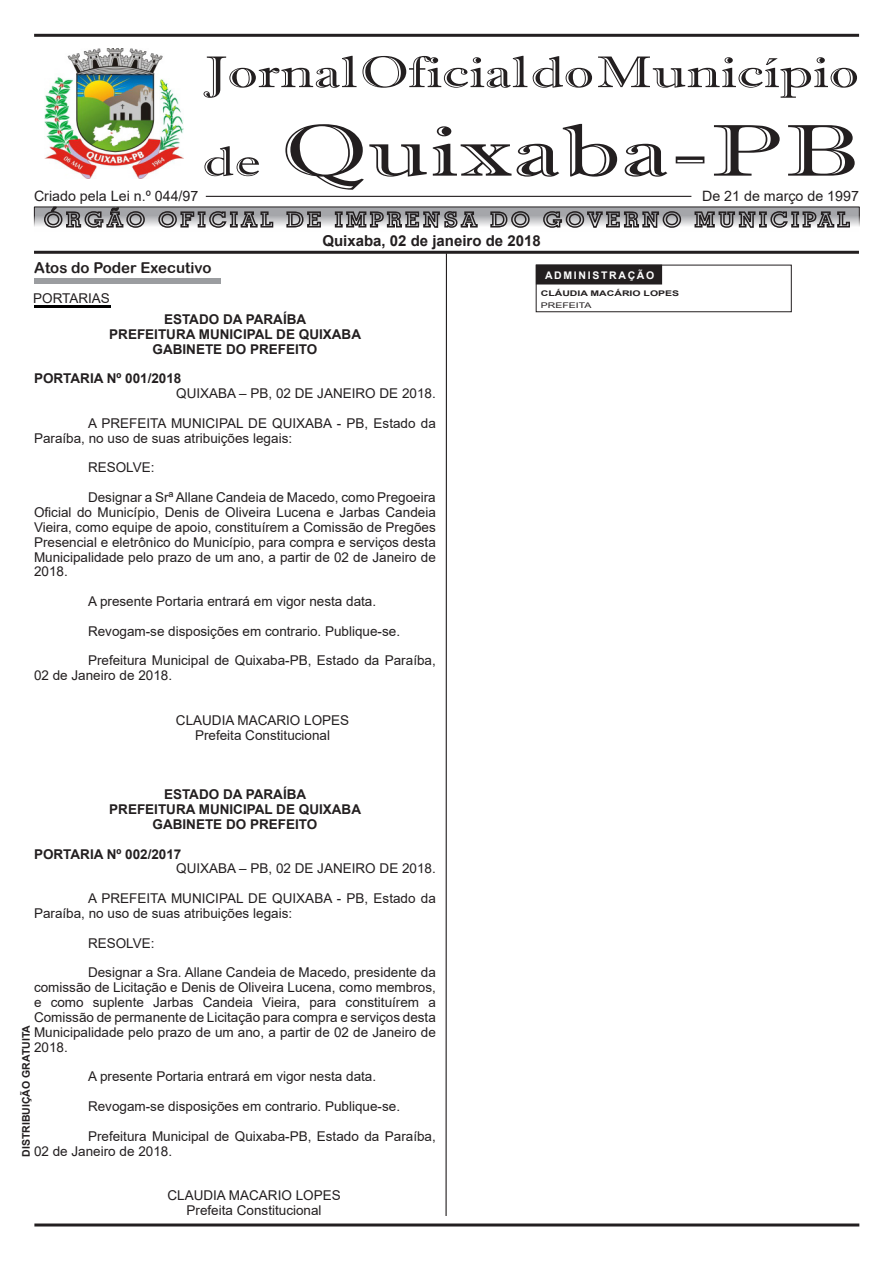
<style>
.page{position:relative;width:893px;height:1263px;background:#fff}
.page>*{position:absolute;margin:0;border:0;box-sizing:border-box;transform-origin:0 0}
.t1{font:73.2px "Imprint MT Shadow";letter-spacing:.01em;color:#231f20;scale:1.45 1}
.t2{font:44.4px "Imprint MT Shadow";color:#231f20;scale:1.35 1}
.t3{font:700 15px "Arial";color:#231f20}
.t4{font:15px "Arial Rounded MT Bold";color:#231f20}
.t5{font:14.25px "Arial";color:#231f20}
.t6{font:13.5px/14.9px "Arial";color:#231f20}
.t7{font:700 13.5px/14.9px "Arial";color:#231f20;text-align:center}
.t8{font:700 10.5px "Arial";color:#231f20}
.t9{font:700 10.5px "Arial";letter-spacing:.16em;color:#fff}
.t10{font:700 7.8px "Arial";color:#231f20;scale:1.35 1}
.t11{font:7.8px "Arial";color:#231f20;scale:1.35 1}
.s1{font-size:42.15px}
</style>
<div class="page">
<hr style="left:34px;top:251px;width:825px;height:3px;background:#231f20">
<div style="left:34px;top:278px;width:186px;height:6px;background:#9b9da0"></div>
<img style="left:45px;top:49px;width:138px;height:130px">
<hr style="left:34px;top:34px;width:825px;height:3px;background:#231f20">
<svg style="left:36px;top:209px;width:822px;height:17px;background:#b8b9bc"></svg>
<svg style="left:43px;top:206px;width:103px;height:22px;background:#878688"></svg>
<svg style="left:158px;top:210px;width:116px;height:18px;background:#8a898b"></svg>
<svg style="left:286px;top:211px;width:36px;height:17px"></svg>
<svg style="left:334px;top:207px;width:144px;height:21px;background:#838284"></svg>
<svg style="left:490px;top:210px;width:41px;height:18px"></svg>
<svg style="left:542px;top:210px;width:140px;height:18px;background:#888789"></svg>
<svg style="left:694px;top:207px;width:157px;height:21px;background:#878689"></svg>
<hr style="left:206px;top:196px;width:485px;height:1px;background:#231f20">
<hr style="left:34px;top:1223px;width:825px;height:3px;background:#231f20">
<hr style="left:445px;top:253px;width:2px;height:963px;background:#231f20">
<hr style="left:34px;top:305px;width:77px;height:2px;background:#000">
<div style="left:536px;top:265px;width:126px;height:19px;background:#231f20"></div>
<div style="left:536px;top:265px;width:256px;height:47px;border:1px solid #231f20"></div>
<h2 class="t2" style="left:203px;top:46px;width:487px">Jornal Oficial do Município</h2>
<h1 class="t1" style="left:203px;top:108px;width:454px"><span class="s1">de</span> Quixaba-PB</h1>
<p class="t5" style="left:34px;top:186px;width:166px">Criado pela Lei n.º 044/97</p>
<p class="t5" style="left:702px;top:186px;width:158px">De 21 de março de 1997</p>
<p class="t3" style="left:322px;top:230px;width:220px">Quixaba, 02 de janeiro de 2018</p>
<p class="t4" style="left:34px;top:259px;width:179px">Atos do Poder Executivo</p>
<p class="t7" style="left:109px;top:312px;width:253px">ESTADO DA PARAÍBA<br>PREFEITURA MUNICIPAL DE QUIXABA<br>GABINETE DO PREFEITO</p>
<p class="t7" style="left:34px;top:371px;width:149px">PORTARIA Nº 001/2018</p>
<p class="t6" style="left:88px;top:378px;width:349px;line-height:29.7px;text-align:right">QUIXABA – PB, 02 DE JANEIRO DE 2018.<br>A PREFEITA MUNICIPAL DE QUIXABA - PB, Estado da</p>
<p class="t6" style="left:88px;top:423px;width:349px;line-height:29.7px;text-indent:-54px">Paraíba, no uso de suas atribuições legais:<br>RESOLVE:<br>Designar a Srª Allane Candeia de Macedo, como Pregoeira</p>
<p class="t6" style="left:34px;top:505px;width:403px;text-align:justify">Oficial do Município, Denis de Oliveira Lucena e Jarbas Candeia Vieira, como equipe de apoio, constituírem a Comissão de Pregões Presencial e eletrônico do Município, para compra e serviços desta Municipalidade pelo prazo de um ano, a partir de 02 de Janeiro de 2018.</p>
<p class="t6" style="left:88px;top:594px;width:290px">A presente Portaria entrará em vigor nesta data.</p>
<p class="t6" style="left:88px;top:616px;width:349px;line-height:29.7px">Revogam-se disposições em contrario. Publique-se.<br>Prefeitura Municipal de Quixaba-PB, Estado da Paraíba,</p>
<p class="t6" style="left:34px;top:668px;width:140px">02 de Janeiro de 2018.</p>
<p class="t6" style="left:176px;top:713px;width:175px;text-align:center">CLAUDIA MACARIO LOPES<br>Prefeita Constitucional</p>
<p class="t6" style="left:33px;top:291px;width:78px">PORTARIAS</p>
<p class="t7" style="left:109px;top:787px;width:253px">ESTADO DA PARAÍBA<br>PREFEITURA MUNICIPAL DE QUIXABA<br>GABINETE DO PREFEITO</p>
<p class="t7" style="left:34px;top:846px;width:149px">PORTARIA Nº 002/2017</p>
<p class="t6" style="left:88px;top:854px;width:349px;line-height:29.7px;text-align:right">QUIXABA – PB, 02 DE JANEIRO DE 2018.<br>A PREFEITA MUNICIPAL DE QUIXABA - PB, Estado da</p>
<p class="t6" style="left:34px;top:906px;width:260px">Paraíba, no uso de suas atribuições legais:</p>
<p class="t6" style="left:88px;top:928px;width:349px;line-height:29.7px">RESOLVE:<br>Designar a Sra. Allane Candeia de Macedo, presidente da</p>
<p class="t6" style="left:34px;top:980px;width:403px;text-align:justify">comissão de Licitação e Denis de Oliveira Lucena, como membros, e como suplente Jarbas Candeia Vieira, para constituírem a Comissão de permanente de Licitação para compra e serviços desta Municipalidade pelo prazo de um ano, a partir de 02 de Janeiro de 2018.</p>
<p class="t6" style="left:88px;top:1062px;width:349px;line-height:29.7px">A presente Portaria entrará em vigor nesta data.<br>Revogam-se disposições em contrario. Publique-se.<br>Prefeitura Municipal de Quixaba-PB, Estado da Paraíba,</p>
<p class="t6" style="left:34px;top:1143px;width:140px">02 de Janeiro de 2018.</p>
<p class="t6" style="left:167px;top:1188px;width:175px;text-align:center">CLAUDIA MACARIO LOPES<br>Prefeita Constitucional</p>
<p class="t8" style="left:19px;top:1157px;width:133px;rotate:-90deg">DISTRIBUIÇÃO GRATUITA</p>
<p class="t9" style="left:545px;top:268px;width:111px">ADMINISTRAÇÃO</p>
<p class="t10" style="left:541px;top:287px;width:104px">CLÁUDIA MACÁRIO LOPES</p>
<p class="t11" style="left:541px;top:300px;width:39px">PREFEITA</p>
</div>
